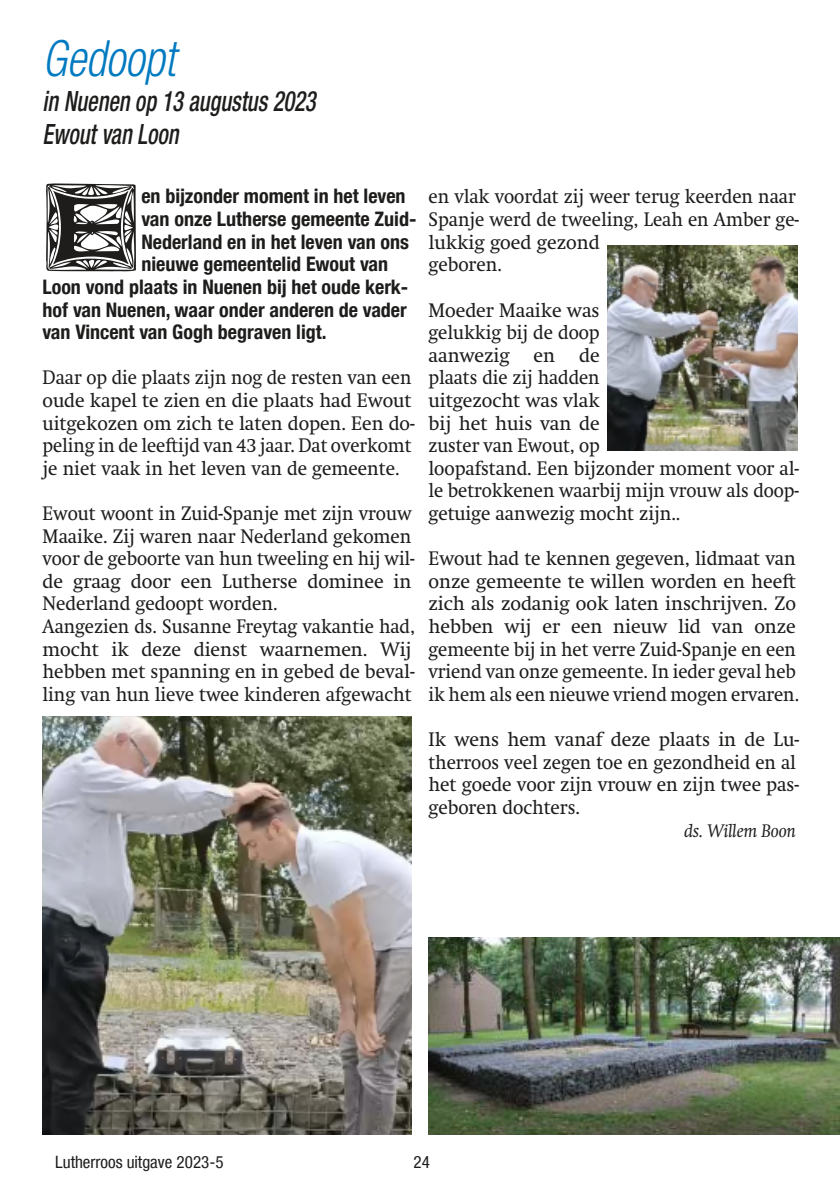
<style>
.page{position:relative;width:840px;height:1191px;background:#fff}
.page>*{position:absolute;margin:0;border:0;box-sizing:border-box;transform-origin:0 0}
.t1{font:87.8px "Varah Caps";color:#1e1d1c}
.t2{font:italic 300 condensed 50px "Helvetica Neue LT Com";color:#007ac1;scale:.9 1}
.t3{font:italic 500 condensed 28px/33.6px "Helvetica Neue LT Com";color:#1e1d1c;scale:.8 1}
.t4{font:700 condensed 20px "Helvetica Neue LT Com";color:#1e1d1c}
.t5{font:19.4px/22.6px "Swift";color:#1e1d1c;scale:.94 1}
.t6{font:19.4px/22.6px "Swift";color:#1e1d1c}
.t7{font:19.4px/22.6px "Swift";color:#1e1d1c;scale:.95 1}
.t8{font:19.4px/22.6px "Swift";color:#1e1d1c;scale:.93 1}
.t9{font:italic 18px "Swift";color:#1e1d1c;scale:.95 1}
.t10{font:condensed 17px "Helvetica Neue LT Com";color:#1e1d1c}
</style>
<div class="page">
<img style="left:43px;top:717px;width:368px;height:417px">
<img style="left:428px;top:937px;width:411px;height:197px">
<img style="left:607px;top:246px;width:190px;height:205px">
<h2 class="t2" style="left:43px;top:40px;width:149px">Gedoopt</h2>
<h3 class="t3" style="left:43px;top:88px;width:343px">in Nuenen op 13 augustus 2023<br>Ewout van Loon</h3>
<h1 class="t1" style="left:42px;top:190px;width:100px">E</h1>
<p class="t4" style="left:141px;top:189px;width:266px">en bĳzonder moment in het leven</p>
<p class="t4" style="left:141px;top:212px;width:276px">van onze Lutherse gemeente Zuid-</p>
<p class="t4" style="left:141px;top:234px;width:269px">Nederland en in het leven van ons</p>
<p class="t4" style="left:141px;top:257px;width:248px">nieuwe gemeentelid Ewout van</p>
<p class="t4" style="left:43px;top:280px;width:367px">Loon vond plaats in Nuenen bĳ het oude kerk-</p>
<p class="t4" style="left:43px;top:302px;width:365px">hof van Nuenen, waar onder anderen de vader</p>
<p class="t4" style="left:43px;top:325px;width:285px">van Vincent van Gogh begraven ligt.</p>
<p class="t8" style="left:43px;top:368px;width:401px">Daar op die plaats zijn nog de resten van een oude kapel te zien en die plaats had Ewout uitgekozen om zich te laten dopen. Een do&shy;peling in de leeftijd van 43 jaar. Dat overkomt je niet vaak in het leven van de gemeente.</p>
<p class="t5" style="left:43px;top:503px;width:397px">Ewout woont in Zuid-Spanje met zijn vrouw Maaike. Zij waren naar Nederland gekomen voor de geboorte van hun tweeling en hij wil&shy;de graag door een Lutherse dominee in Nederland gedoopt worden.<br>Aangezien ds. Susanne Freytag vakantie had, mocht ik deze dienst waarnemen. Wij hebben met spanning en in gebed de beval&shy;ling van hun lieve twee kinderen afgewacht</p>
<p class="t5" style="left:428px;top:187px;width:395px">en vlak voordat zij weer terug keerden naar<br>Spanje werd de tweeling, Leah en Amber ge&shy;lukkig goed gezond<br>geboren.</p>
<p class="t6" style="left:428px;top:300px;width:372px">Moeder Maaike was<br>gelukkig bij de doop<br>aanwezig en de<br>plaats die zij hadden<br>uitgezocht was vlak<br>bij het huis van de<br>zuster van Ewout, op<br>loopafstand. Een bijzonder moment voor al&shy;le betrokkenen waarbij mijn vrouw als doop&shy;getuige aanwezig mocht zijn..</p>
<p class="t7" style="left:428px;top:549px;width:391px">Ewout had te kennen gegeven, lidmaat van onze gemeente te willen worden en heeft zich als zodanig ook laten inschrijven. Zo hebben wij er een nieuw lid van onze gemeente bij in het verre Zuid-Spanje en een vriend van onze gemeente. In ieder geval heb ik hem als een nieuwe vriend mogen ervaren.</p>
<p class="t6" style="left:428px;top:729px;width:372px">Ik wens hem vanaf deze plaats in de Lu&shy;therroos veel zegen toe en gezondheid en al het goede voor zijn vrouw en zijn twee pas&shy;geboren dochters.</p>
<p class="t9" style="left:683px;top:823px;width:119px">ds. Willem Boon</p>
<p class="t10" style="left:55px;top:1155px;width:170px">Lutherroos uitgave 2023-5</p>
<p class="t10" style="left:413px;top:1155px;width:18px">24</p>
</div>
